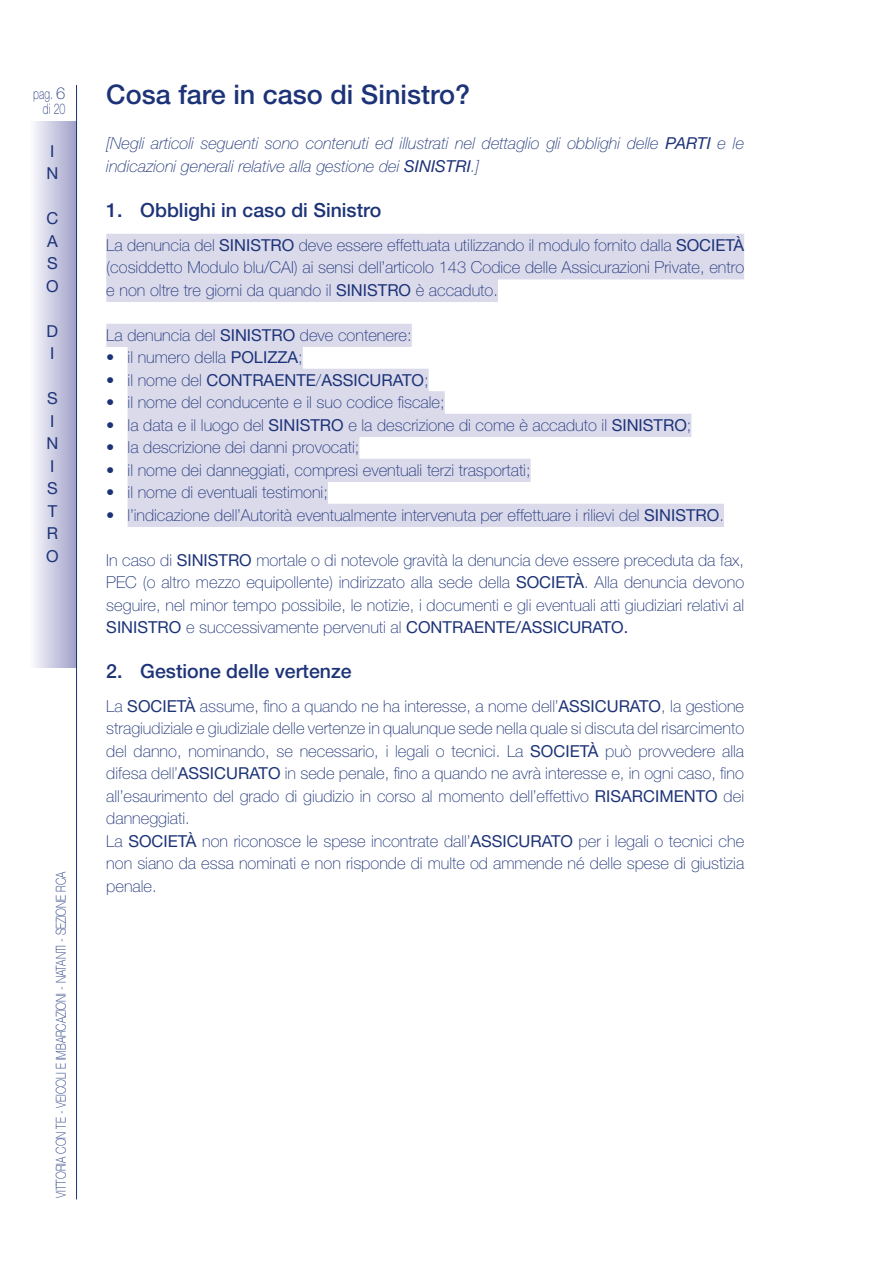
<style>
.page{position:relative;width:893px;height:1263px;background:#fff}
.page>*{position:absolute;margin:0;border:0;box-sizing:border-box;transform-origin:0 0}
.t1{font:500 27px "Helvetica Neue LT Std";color:#1d3378}
.t2{font:500 19.5px "Helvetica Neue LT Std";color:#1d3378}
.t3{font:100 16.5px/22.5px "Helvetica Neue LT Std";color:#1d3378;text-align:justify}
.t4{font:italic 100 16.5px/22.5px "Helvetica Neue LT Std";color:#1d3378}
.t5{font:16.5px/22.5px "Helvetica Neue LT Std";color:#1d3378}
.t6{font:100 14.7px/15px "Helvetica Neue LT Std";letter-spacing:.01em;color:#1d3378;text-align:right;scale:.71 1}
.t7{font:100 13.65px "Helvetica Neue LT Std";color:#1d3378;scale:.77 1}
.s1{font-size:16.5px}
.s2{font-weight:400}
.s3{font-weight:100}
</style>
<div class="page">
<div style="left:106px;top:234px;width:638px;height:23px;background:#dadaeb"></div>
<div style="left:106px;top:256px;width:638px;height:23px;background:#dadaeb"></div>
<div style="left:106px;top:279px;width:392px;height:23px;background:#dadaeb"></div>
<div style="left:106px;top:324px;width:306px;height:23px;background:#dadaeb"></div>
<div style="left:128px;top:346px;width:175px;height:23px;background:#dadaeb"></div>
<div style="left:128px;top:369px;width:301px;height:23px;background:#dadaeb"></div>
<div style="left:128px;top:391px;width:317px;height:23px;background:#dadaeb"></div>
<div style="left:128px;top:414px;width:563px;height:23px;background:#dadaeb"></div>
<div style="left:128px;top:436px;width:231px;height:23px;background:#dadaeb"></div>
<div style="left:128px;top:459px;width:403px;height:23px;background:#dadaeb"></div>
<div style="left:128px;top:481px;width:200px;height:23px;background:#dadaeb"></div>
<div style="left:128px;top:504px;width:596px;height:23px;background:#dadaeb"></div>
<div style="left:28px;top:121px;width:49px;height:546px;background:linear-gradient(to right,#fff,#9e9fc8)"></div>
<hr style="left:76px;top:85px;width:1px;height:1114px;background:#1d3378">
<p class="t6" style="left:33px;top:86px;width:47px">pag. <span class="s1">6 </span>di 20</p>
<p class="t5" style="left:46px;top:140px;width:13px">I<br>N</p>
<p class="t5" style="left:46px;top:207px;width:14px;text-align:justify">C A S O</p>
<p class="t5" style="left:47px;top:320px;width:13px">D<br>I</p>
<p class="t5" style="left:46px;top:387px;width:14px">S<br>I<br>N<br>I<br>S<br>T<br>R<br>O</p>
<p class="t7" style="left:53px;top:1198px;width:425px;rotate:-90deg">VITTORIA CON TE - VEICOLI E IMBARCAZIONI - NATANTI - SEZIONE RCA</p>
<h1 class="t1" style="left:106px;top:79px;width:365px">Cosa fare in caso di Sinistro?</h1>
<p class="t4" style="left:106px;top:132px;width:639px">[Negli articoli seguenti sono contenuti ed illustrati nel dettaglio gli obblighi delle <span class="s2">PARTI</span> e le indicazioni generali relative alla gestione dei <span class="s2">SINISTRI</span>.]</p>
<p class="t2" style="left:106px;top:198px;width:276px">1. Obblighi in caso di Sinistro</p>
<p class="t3" style="left:106px;top:233px;width:639px">La denuncia del <span class="s2">SINISTRO</span> deve essere effettuata utilizzando il modulo fornito dalla <span class="s2">SOCIETÀ </span>(cosiddetto Modulo blu/CAI) ai sensi dell’articolo 143 Codice delle Assicurazioni Private, entro e non oltre tre giorni da quando il <span class="s2">SINISTRO</span> è accaduto.</p>
<p class="t3" style="left:106px;top:323px;width:307px">La denuncia del <span class="s2">SINISTRO</span> deve contenere:</p>
<p class="t3" style="left:106px;top:346px;width:198px">• il numero della <span class="s2">POLIZZA</span>;</p>
<p class="t5" style="left:106px;top:368px;width:324px"><span class="s3">• il nome del</span> CONTRAENTE<span class="s3">/</span>ASSICURATO<span class="s3">;</span></p>
<p class="t3" style="left:106px;top:391px;width:340px">• il nome del conducente e il suo codice fiscale;</p>
<p class="t3" style="left:106px;top:413px;width:587px">• la data e il luogo del <span class="s2">SINISTRO</span> e la descrizione di come è accaduto il <span class="s2">SINISTRO</span>;</p>
<p class="t3" style="left:106px;top:436px;width:255px">• la descrizione dei danni provocati;</p>
<p class="t3" style="left:106px;top:458px;width:426px"><span class="s2">•</span> il nome dei danneggiati, compresi eventuali terzi trasportati;</p>
<p class="t3" style="left:106px;top:481px;width:223px">• il nome di eventuali testimoni;</p>
<p class="t3" style="left:106px;top:503px;width:619px">• l’indicazione dell’Autorità eventualmente intervenuta per effettuare i rilievi del <span class="s2">SINISTRO</span>.</p>
<p class="t3" style="left:106px;top:548px;width:639px">In caso di <span class="s2">SINISTRO</span> mortale o di notevole gravità la denuncia deve essere preceduta da fax, PEC (o altro mezzo equipollente) indirizzato alla sede della <span class="s2">SOCIETÀ</span>. Alla denuncia devono seguire, nel minor tempo possibile, le notizie, i documenti e gli eventuali atti giudiziari relativi al <span class="s2">SINISTRO</span> e successivamente pervenuti al <span class="s2">CONTRAENTE/ASSICURATO.</span></p>
<p class="t2" style="left:106px;top:660px;width:247px">2. Gestione delle vertenze</p>
<p class="t3" style="left:106px;top:695px;width:639px;text-align:left">La <span class="s2">SOCIETÀ</span> assume, fino a quando ne ha interesse, a nome dell’<span class="s2">ASSICURATO</span>, la gestione stragiudiziale e giudiziale delle vertenze in qualunque sede nella quale si discuta del risarcimento del danno, nominando, se necessario, i legali o tecnici. La <span class="s2">SOCIETÀ</span> può provvedere alla difesa dell’<span class="s2">ASSICURATO</span> in sede penale, fino a quando ne avrà interesse e, in ogni caso, fino all’esaurimento del grado di giudizio in corso al momento dell’effettivo <span class="s2">RISARCIMENTO</span> dei danneggiati.<br>La <span class="s2">SOCIETÀ</span> non riconosce le spese incontrate dall’<span class="s2">ASSICURATO</span> per i legali o tecnici che non siano da essa nominati e non risponde di multe od ammende né delle spese di giustizia penale.</p>
</div>
